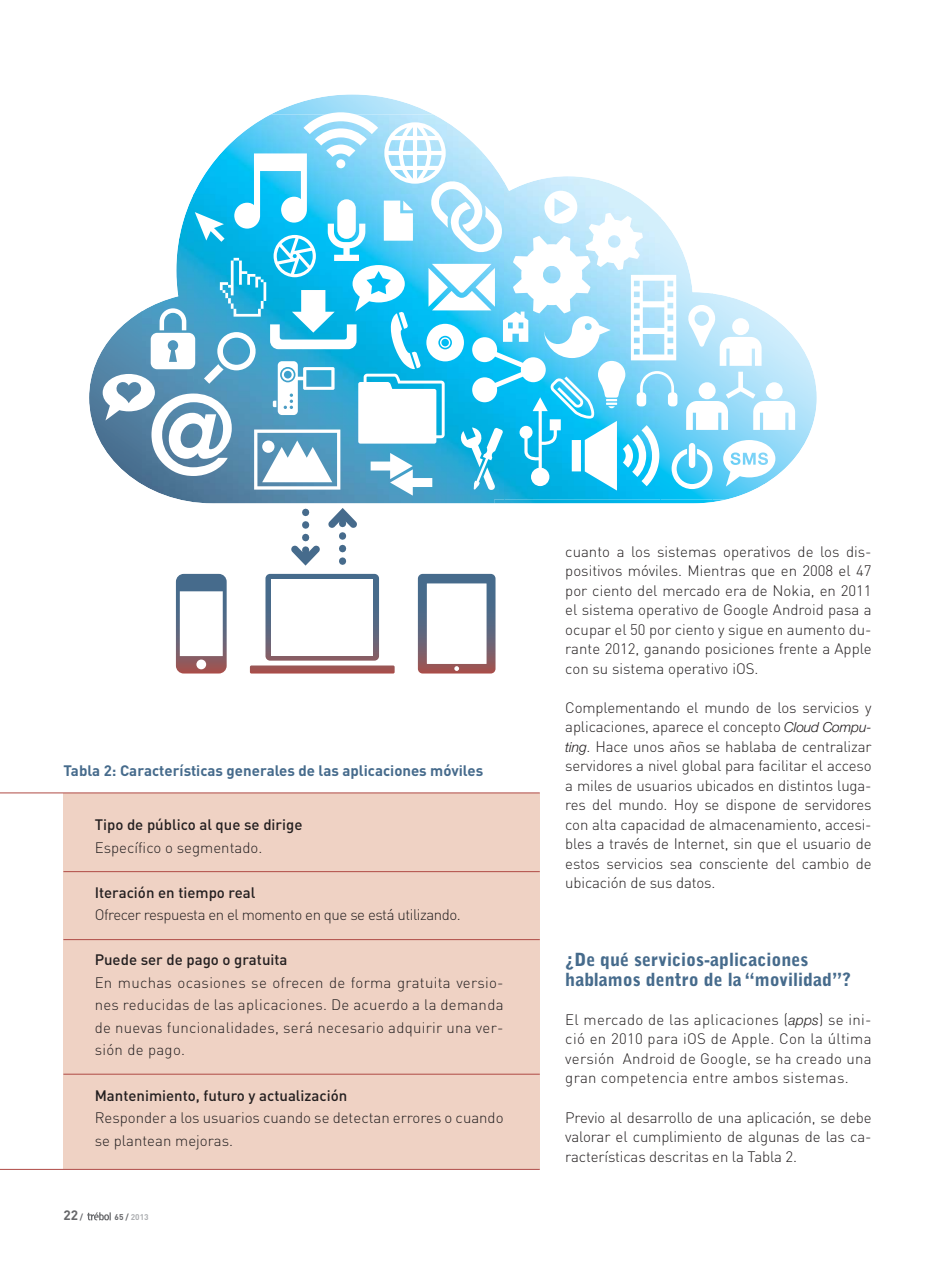
<style>
.page{position:relative;width:935px;height:1263px;background:#fff}
.page>*{position:absolute;margin:0;border:0;box-sizing:border-box;transform-origin:0 0}
.t1{font:900 18px/19.5px "Bell Gothic Std";color:#466b8c}
.t2{font:300 15px/19.5px "DIN";color:#231f20;text-align:justify}
.t3{font:500 15px "DIN";color:#231f20}
.t4{font:700 15px "DIN";color:#466b8c}
.t5{font:300 15px "DIN";letter-spacing:-.03em;color:#231f20}
.t6{font:700 13.5px "DIN";color:#67686b}
.t7{font:700 8.25px "DIN";color:#aeb0b3}
.s1{font-size:8.25px}
.s2{color:#67686b}
.s3{font-family:"Helvetica Neue";font-style:italic;font-size:13.8px}
</style>
<div class="page">
<svg style="left:87px;top:1212px;width:24px;height:8px"></svg>
<div style="left:63px;top:793px;width:477px;height:375px;background:#efd2c4"></div>
<hr style="left:0;top:792px;width:540px;height:1px;background:#af4a45">
<hr style="left:63px;top:871px;width:477px;height:1px;background:#af4a45">
<hr style="left:63px;top:939px;width:477px;height:1px;background:#af4a45">
<hr style="left:63px;top:1073px;width:477px;height:1px;background:#af4a45">
<hr style="left:0;top:1168px;width:540px;height:1px;background:#af4a45">
<svg style="left:250px;top:573px;width:144px;height:100px"></svg>
<div style="left:271px;top:579px;width:102px;height:76px;background:#fff"></div>
<svg style="left:176px;top:573px;width:51px;height:100px"></svg>
<svg style="left:418px;top:573px;width:77px;height:100px"></svg>
<img style="left:276px;top:94px;width:152px;height:18px">
<img style="left:713px;top:500px;width:11px;height:2px">
<img style="left:193px;top:495px;width:312px;height:8px">
<img style="left:165px;top:495px;width:28px;height:7px">
<img style="left:505px;top:495px;width:156px;height:8px">
<img style="left:661px;top:495px;width:52px;height:8px">
<img style="left:713px;top:495px;width:28px;height:5px">
<img style="left:89px;top:349px;width:14px;height:97px">
<img style="left:795px;top:339px;width:22px;height:118px">
<svg style="left:103px;top:112px;width:692px;height:383px"></svg>
<svg style="left:291px;top:512px;width:29px;height:53px"></svg>
<svg style="left:328px;top:508px;width:29px;height:53px"></svg>
<p class="t4" style="left:63px;top:765px;width:421px">Tabla 2: Características generales de las aplicaciones móviles</p>
<p class="t3" style="left:95px;top:819px;width:209px">Tipo de público al que se dirige</p>
<p class="t2" style="left:95px;top:839px;width:169px">Específico o segmentado.</p>
<p class="t3" style="left:95px;top:887px;width:162px">Iteración en tiempo real</p>
<p class="t5" style="left:95px;top:909px;width:368px">Ofrecer respuesta en el momento en que se está utilizando.</p>
<p class="t3" style="left:95px;top:954px;width:194px">Puede ser de pago o gratuita</p>
<p class="t2" style="left:95px;top:972px;width:410px;line-height:22.5px">En muchas ocasiones se ofrecen de forma gratuita versio&shy;nes reducidas de las aplicaciones. De acuerdo a la demanda de nuevas funcionalidades, será necesario adquirir una ver&shy;sión de pago.</p>
<p class="t3" style="left:95px;top:1089px;width:254px">Mantenimiento, futuro y actualización</p>
<p class="t2" style="left:95px;top:1107px;width:410px;line-height:22.5px">Responder a los usuarios cuando se detectan errores o cuando se plantean mejoras.</p>
<p class="t6" style="left:63px;top:1210px;width:21px">22 <span class="s1">/</span></p>
<p class="t7" style="left:115px;top:1214px;width:36px"><span class="s2">65 /</span> 2013</p>
<p class="t2" style="left:565px;top:543px;width:308px">cuanto a los sistemas operativos de los dis&shy;positivos móviles. Mientras que en 2008 el 47 por ciento del mercado era de Nokia, en 2011 el sistema operativo de Google Android pasa a ocupar el 50 por ciento y sigue en aumento du&shy;rante 2012, ganando posiciones frente a Apple con su sistema operativo iOS.</p>
<p class="t2" style="left:565px;top:699px;width:308px">Complementando el mundo de los servicios y aplicaciones, aparece el concepto <span class="s3">Cloud Compu&shy;ting</span>. Hace unos años se hablaba de centralizar servidores a nivel global para facilitar el acceso a miles de usuarios ubicados en distintos luga&shy;res del mundo. Hoy se dispone de servidores con alta capacidad de almacenamiento, accesi&shy;bles a través de Internet, sin que el usuario de estos servicios sea consciente del cambio de ubicación de sus datos.</p>
<p class="t1" style="left:565px;top:951px;width:287px">¿De qué servicios-aplicaciones hablamos dentro de la “movilidad”?</p>
<p class="t2" style="left:565px;top:1011px;width:308px">El mercado de las aplicaciones (<span class="s3">apps</span>) se ini&shy;ció en 2010 para iOS de Apple. Con la última versión Android de Google, se ha creado una gran competencia entre ambos sistemas.</p>
<p class="t2" style="left:565px;top:1108px;width:308px">Previo al desarrollo de una aplicación, se debe valorar el cumplimiento de algunas de las ca&shy;racterísticas descritas en la Tabla 2.</p>
</div>
